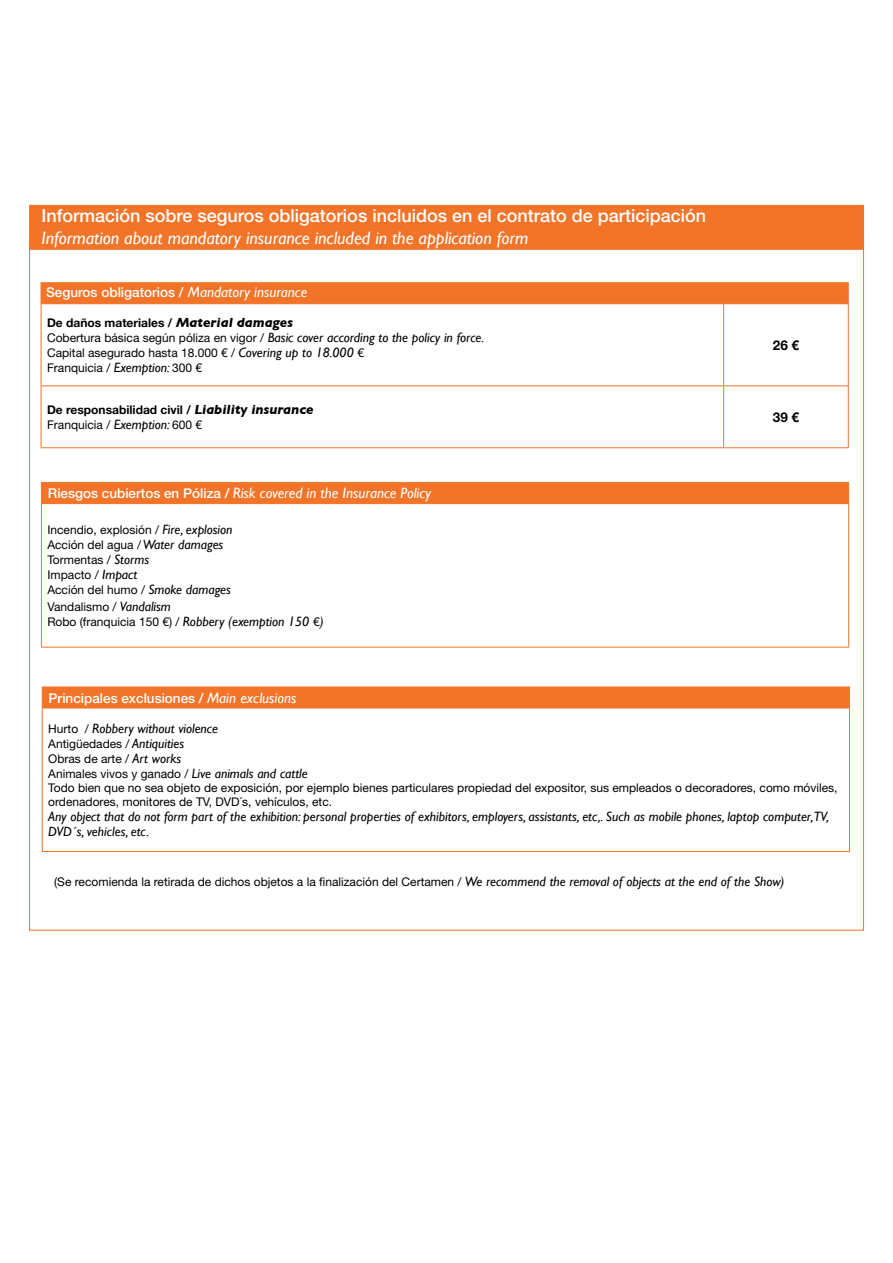
<style>
.page{position:relative;width:893px;height:1263px;background:#fff}
.page>*{position:absolute;margin:0;border:0;box-sizing:border-box;transform-origin:0 0}
.t1{font:500 18px "Helvetica Neue LT Std";color:#fff}
.t2{font:italic 18px "Gill Sans";color:#fff}
.Estilo_de_párrafo_1{font:italic 15px "Gill Sans";color:#fff}
.Estilo_de_párrafo_3{font:italic 13.5px/15px "Gill Sans";color:#000}
.Estilo_de_párrafo_2{font:italic 13.5px "Gill Sans";color:#000}
.Estilo_de_párrafo_1-2{font:500 13.5px "Helvetica Neue LT Std";color:#fff}
.Estilo_de_párrafo_2-2{font:700 13.5px "Helvetica Neue LT Std";color:#000}
.Estilo_de_párrafo_2-3{font:12px/14.4px "Helvetica Neue LT Std";color:#000}
.Estilo_de_párrafo_3-2{font:12px "Helvetica Neue LT Std";color:#000}
.Estilo_de_párrafo_2-4{font:700 12px "Helvetica Neue LT Std";color:#000}
.s1{font-family:"Gill Sans";font-weight:400;font-style:italic;font-size:15px}
.s2{font-family:"Gill Sans";font-style:italic;font-size:13.5px}
.s3{font-family:"Helvetica Neue LT Std";font-style:normal;font-size:12px}
.s4{font-family:"Helvetica Neue LT Std";font-weight:500;font-style:normal;font-size:13.5px}
</style>
<div class="page">
<div style="left:29px;top:205px;width:835px;height:45px;background:#f27429;border:1px solid #f27429"></div>
<div style="left:41px;top:282px;width:808px;height:22px;background:#f27429;border:1px solid #f27429"></div>
<hr style="left:41px;top:303px;width:683px;height:1px;background:#f27429">
<hr style="left:41px;top:304px;width:1px;height:81px;background:#f27429">
<hr style="left:724px;top:303px;width:125px;height:1px;background:#f27429">
<hr style="left:723px;top:304px;width:1px;height:81px;background:#f27429">
<hr style="left:848px;top:304px;width:1px;height:81px;background:#f27429">
<hr style="left:41px;top:385px;width:683px;height:1px;background:#f27429">
<hr style="left:41px;top:386px;width:1px;height:61px;background:#f27429">
<hr style="left:724px;top:385px;width:125px;height:1px;background:#f27429">
<hr style="left:723px;top:386px;width:1px;height:61px;background:#f27429">
<hr style="left:848px;top:386px;width:1px;height:61px;background:#f27429">
<hr style="left:41px;top:447px;width:683px;height:1px;background:#f27429">
<hr style="left:724px;top:447px;width:125px;height:1px;background:#f27429">
<div style="left:41px;top:482px;width:808px;height:21px;background:#f27429;border:1px solid #f27429"></div>
<hr style="left:41px;top:503px;width:808px;height:1px;background:#f27429">
<hr style="left:41px;top:504px;width:1px;height:143px;background:#f27429">
<hr style="left:848px;top:504px;width:1px;height:143px;background:#f27429">
<hr style="left:41px;top:647px;width:808px;height:1px;background:#f27429">
<div style="left:42px;top:687px;width:808px;height:21px;background:#f27429"></div>
<hr style="left:42px;top:708px;width:808px;height:1px;background:#f27429">
<hr style="left:42px;top:708px;width:1px;height:143px;background:#f27429">
<hr style="left:849px;top:708px;width:1px;height:143px;background:#f27429">
<hr style="left:42px;top:851px;width:808px;height:1px;background:#f27429">
<p class="t1" style="left:41px;top:205px;width:666px">Información sobre seguros obligatorios incluidos en el contrato de participación</p>
<p class="t2" style="left:41px;top:227px;width:488px">Information about mandatory insurance included in the application form</p>
<p class="Estilo_de_párrafo_1-2" style="left:46px;top:284px;width:263px">Seguros obligatorios / <span class="s1">Mandatory insurance</span></p>
<p class="Estilo_de_párrafo_2-4" style="left:47px;top:315px;width:247px">De daños materiales / <span class="s2">Material damages</span></p>
<p class="Estilo_de_párrafo_2" style="left:47px;top:330px;width:439px"><span class="s3">Cobertura básica según póliza en vigor /</span> Basic cover according to the policy in force.</p>
<p class="Estilo_de_párrafo_2-3" style="left:47px;top:345px;width:319px">Capital asegurado hasta 18.000 € / <span class="s2">Covering up to 18.000</span> €</p>
<p class="Estilo_de_párrafo_2-3" style="left:47px;top:360px;width:157px">Franquicia / <span class="s2">Exemption:</span> 300 €</p>
<p class="Estilo_de_párrafo_2-4" style="left:47px;top:402px;width:268px">De responsabilidad civil / <span class="s2">Liability insurance</span></p>
<p class="Estilo_de_párrafo_2-3" style="left:47px;top:417px;width:157px">Franquicia / <span class="s2">Exemption:</span> 600 €</p>
<p class="Estilo_de_párrafo_1" style="left:48px;top:484px;width:385px"><span class="s4">Riesgos cubiertos en Póliza /</span> Risk covered in the Insurance Policy</p>
<p class="Estilo_de_párrafo_2-3" style="left:47px;top:523px;width:187px">Incendio, explosión / <span class="s2">Fire, explosion</span></p>
<p class="Estilo_de_párrafo_2-3" style="left:47px;top:538px;width:177px">Acción del agua / <span class="s2">Water damages</span></p>
<p class="Estilo_de_párrafo_2-3" style="left:47px;top:553px;width:103px">Tormentas / <span class="s2">Storms</span></p>
<p class="Estilo_de_párrafo_2-3" style="left:47px;top:568px;width:91px">Impacto / <span class="s2">Impact</span></p>
<p class="Estilo_de_párrafo_2-3" style="left:47px;top:583px;width:185px">Acción del humo / <span class="s2">Smoke damages</span></p>
<p class="Estilo_de_párrafo_2-3" style="left:47px;top:599px;width:125px">Vandalismo / <span class="s2">Vandalism</span></p>
<p class="Estilo_de_párrafo_2-3" style="left:47px;top:614px;width:278px">Robo (franquicia 150 €) / <span class="s2">Robbery (exemption 150</span> €<span class="s2">)</span></p>
<p class="Estilo_de_párrafo_2-2" style="left:773px;top:336px;width:28px">26 €</p>
<p class="Estilo_de_párrafo_2-2" style="left:773px;top:408px;width:28px">39 €</p>
<p class="Estilo_de_párrafo_1-2" style="left:49px;top:690px;width:249px">Principales exclusiones / <span class="s1">Main exclusions</span></p>
<p class="Estilo_de_párrafo_2" style="left:48px;top:720px;width:171px"><span class="s3">Hurto /</span> Robbery without violence</p>
<p class="Estilo_de_párrafo_2-3" style="left:48px;top:736px;width:137px">Antigüedades / <span class="s2">Antiquities</span></p>
<p class="Estilo_de_párrafo_2-3" style="left:48px;top:751px;width:135px">Obras de arte / <span class="s2">Art works</span></p>
<p class="Estilo_de_párrafo_2-3" style="left:48px;top:766px;width:261px">Animales vivos y ganado / <span class="s2">Live animals and cattle</span></p>
<p class="Estilo_de_párrafo_2-3" style="left:48px;top:780px;width:791px">Todo bien que no sea objeto de exposición, por ejemplo bienes particulares propiedad del expositor, sus empleados o decoradores, como móviles, ordenadores, monitores de TV, DVD´s, vehículos, etc.</p>
<p class="Estilo_de_párrafo_3" style="left:48px;top:809px;width:782px">Any object that do not form part of the exhibition: personal properties of exhibitors, employers, assistants, etc,. Such as mobile phones, laptop computer,TV,<br>DVD´s, vehicles, etc.</p>
<p class="Estilo_de_párrafo_3-2" style="left:54px;top:874px;width:732px">(Se recomienda la retirada de dichos objetos a la finalización del Certamen / <span class="s2">We recommend the removal of objects at the end of the Show)</span></p>
</div>
